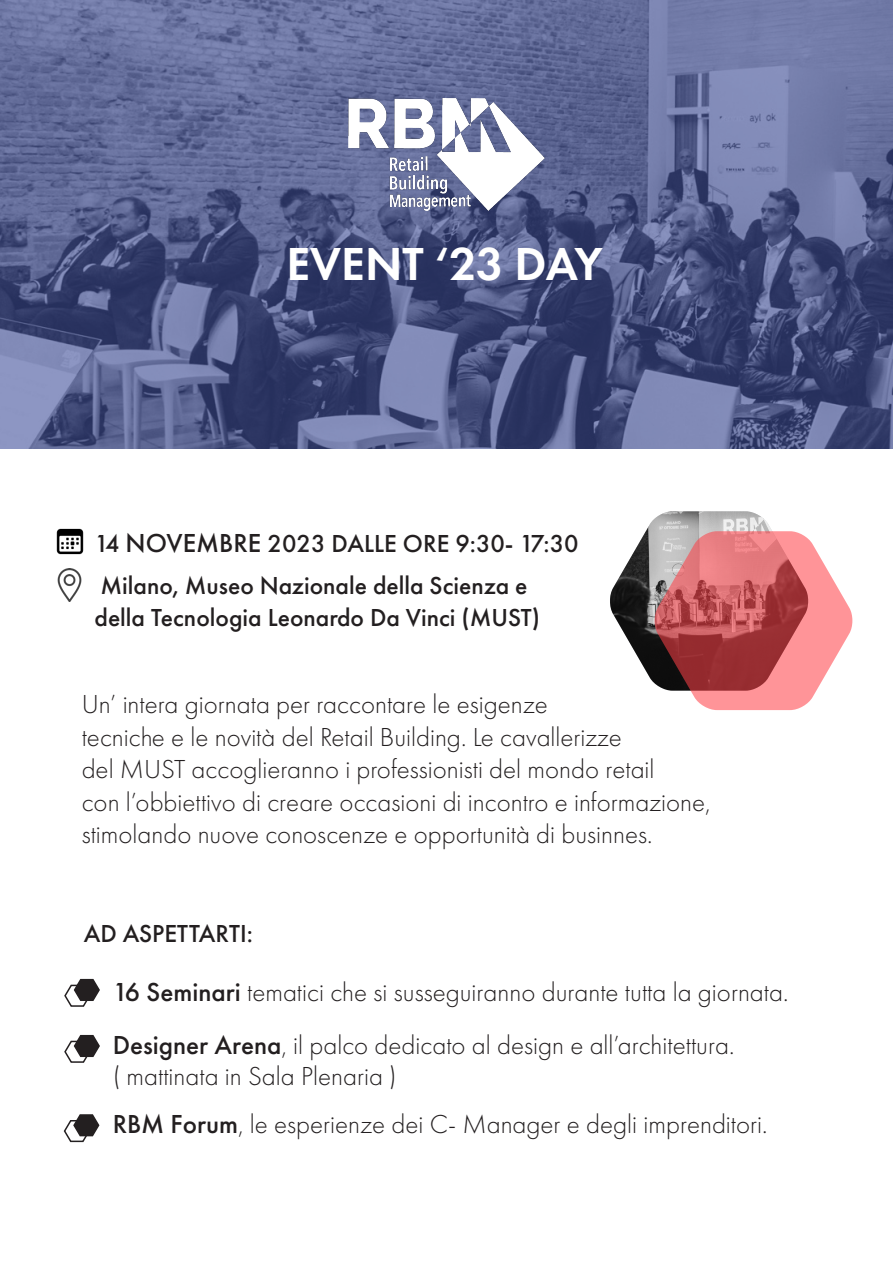
<style>
.page{position:relative;width:893px;height:1263px;background:#fff}
.page>*{position:absolute;margin:0;border:0;box-sizing:border-box;transform-origin:0 0}
.t1{font:600 48px "Futura PT";color:#fff}
.t2{font:300 27px/52.7px "Futura PT";color:#231f20}
.t3{font:500 25.5px "Futura PT";color:#231f20}
.s1{font-size:27px}
.s2{font-weight:500}
</style>
<div class="page">
<img style="left:0;top:0;width:893px;height:449px">
<img style="left:348px;top:99px;width:197px;height:111px">
<img style="left:56px;top:528px;width:28px;height:27px">
<img style="left:57px;top:569px;width:25px;height:32px">
<img style="left:610px;top:511px;width:162px;height:173px">
<img style="left:655px;top:531px;width:197px;height:179px">
<svg style="left:64px;top:978px;width:36px;height:29px"></svg>
<svg style="left:64px;top:1034px;width:36px;height:29px"></svg>
<svg style="left:63px;top:1114px;width:37px;height:29px"></svg>
<p class="t1" style="left:286px;top:234px;width:318px">EVENT ‘23 DAY</p>
<p class="t3" style="left:94px;top:528px;width:486px">14 <span class="s1">NOVEMBRE</span> 2023 DALLE ORE 9:30- 17:30</p>
<p class="t3" style="left:100px;top:570px;width:428px">Milano, Museo Nazionale della Scienza e</p>
<p class="t3" style="left:94px;top:602px;width:447px">della Tecnologia Leonardo Da Vinci (MUST)</p>
<p class="t2" style="left:82px;top:678px;width:468px">Un’ intera giornata per raccontare le esigenze</p>
<p class="t2" style="left:82px;top:711px;width:542px">tecniche e le novità del Retail Building. Le cavallerizze</p>
<p class="t2" style="left:82px;top:743px;width:574px">del MUST accoglieranno i professionisti del mondo retail</p>
<p class="t2" style="left:82px;top:775px;width:630px">con l’obbiettivo di creare occasioni di incontro e informazione,</p>
<p class="t2" style="left:82px;top:808px;width:572px">stimolando nuove conoscenze e opportunità di businnes.</p>
<p class="t3" style="left:84px;top:918px;width:171px">AD ASPETTARTI:</p>
<p class="t2" style="left:113px;top:966px;width:677px"><span class="s2">16 Seminari</span> tematici che si susseguiranno durante tutta la giornata.<br><span class="s2">Designer Arena</span>, il palco dedicato al design e all’architettura.</p>
<p class="t2" style="left:113px;top:1052px;width:656px;line-height:48px">( mattinata in Sala Plenaria )<br><span class="s2">RBM Forum</span>, le esperienze dei C- Manager e degli imprenditori.</p>
</div>
